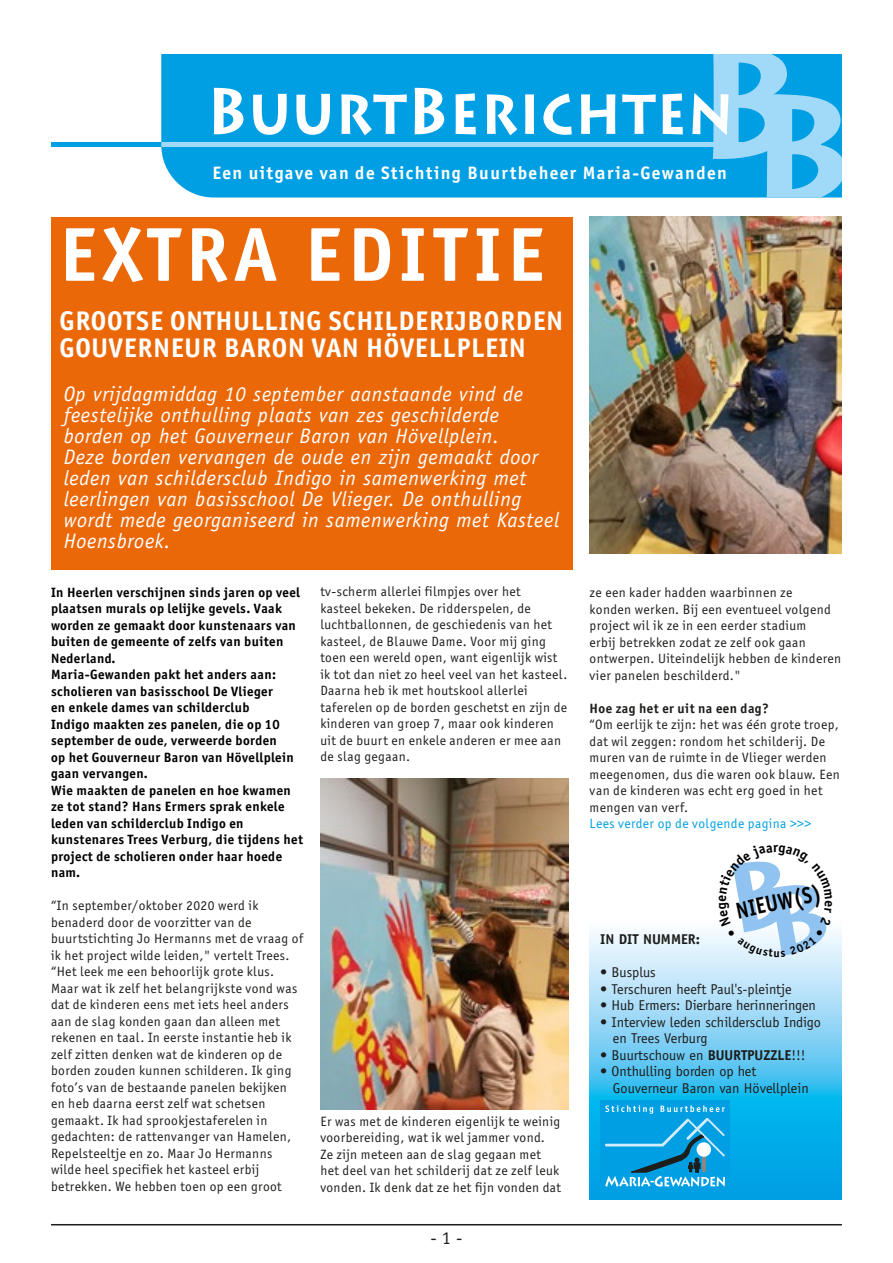
<style>
.page{position:relative;width:893px;height:1263px;background:#fff}
.page>*{position:absolute;margin:0;border:0;box-sizing:border-box;transform-origin:0 0}
.t1{font:700 76.5px "Officina Sans ITC Pro";letter-spacing:.08em;color:#fff}
.t2{font:700 27px/27px "Officina Sans ITC Pro";letter-spacing:.03em;color:#fff}
.t3{font:700 23.25px "Officina Sans ITC Pro";color:#000;scale:.84 1}
.t4{font:italic 21px/21px "Officina Sans";letter-spacing:.03em;color:#fff}
.t5{font:700 18px "Officina Sans ITC Pro";letter-spacing:.08em;color:#fff}
.t6{font:18px "Officina Sans";color:#1d1d1b}
.t7{font:14.25px/16.5px "Officina Sans";color:#1d1d1b}
.t8{font:700 14.25px "Officina Sans Std";color:#1d1d1b}
.t9{font:700 13.95px "Officina Sans Std";color:#000}
.t10{font:13.5px/16.5px "Officina Sans ITC Pro";letter-spacing:.03em;color:#1d1d1b}
.t11{font:700 13.5px/16.5px "Officina Sans ITC Pro";letter-spacing:.03em;color:#010101}
.t12{font:13.5px "Officina Sans ITC Pro";letter-spacing:.03em;color:#009fe3}
.t13{font:700 13.5px "Officina Sans ITC Pro";letter-spacing:.03em;color:#1d1d1b}
.s1{font-family:"Officina Sans ITC Pro";font-weight:700}
</style>
<div class="page">
<div style="left:51px;top:142px;width:691px;height:5px;background:#009fe3"></div>
<div style="left:161px;top:54px;width:531px;height:143px;background:#009fe3"></div>
<div style="left:161px;top:142px;width:581px;height:5px;background:#a1daf8"></div>
<svg style="left:214px;top:88px;width:29px;height:46px"></svg>
<svg style="left:253px;top:94px;width:34px;height:41px"></svg>
<svg style="left:296px;top:94px;width:34px;height:41px"></svg>
<svg style="left:341px;top:94px;width:66px;height:41px"></svg>
<svg style="left:415px;top:88px;width:29px;height:46px"></svg>
<svg style="left:456px;top:93px;width:20px;height:41px"></svg>
<svg style="left:487px;top:94px;width:30px;height:41px"></svg>
<svg style="left:525px;top:94px;width:9px;height:40px"></svg>
<svg style="left:543px;top:94px;width:29px;height:41px"></svg>
<svg style="left:581px;top:94px;width:34px;height:40px"></svg>
<svg style="left:622px;top:94px;width:34px;height:40px"></svg>
<svg style="left:663px;top:93px;width:20px;height:41px"></svg>
<svg style="left:692px;top:54px;width:150px;height:143px;background:#54beed"></svg>
<svg style="left:590px;top:930px;width:252px;height:269px;background:#6cccf3"></svg>
<div style="left:600px;top:1100px;width:130px;height:91px;background:#009fe3"></div>
<svg style="left:605px;top:1105px;width:120px;height:82px"></svg>
<div style="left:51px;top:217px;width:522px;height:353px;background:#eb6808"></div>
<img style="left:320px;top:778px;width:248px;height:331px">
<img style="left:590px;top:217px;width:252px;height:336px">
<hr style="left:51px;top:1224px;width:791px;height:1px;background:#1d1d1b">
<svg style="left:719px;top:861px;width:113px;height:96px"></svg>
<h3 class="t5" style="left:212px;top:162px;width:516px">Een uitgave van de Stichting Buurtbeheer Maria-Gewanden</h3>
<h1 class="t1" style="left:60px;top:207px;width:486px">EXTRA EDITIE</h1>
<h2 class="t2" style="left:60px;top:307px;width:505px">GROOTSE ONTHULLING SCHILDERIJBORDEN<br>GOUVERNEUR BARON VAN HÖVELLPLEIN</h2>
<p class="t4" style="left:64px;top:383px;width:497px">Op vrijdagmiddag 10 september aanstaande vind de feestelijke onthulling plaats van zes geschilderde borden op het Gouverneur Baron van Hövellplein.<br>Deze borden vervangen de oude en zijn gemaakt door leden van schildersclub Indigo in samenwerking met leerlingen van basisschool De Vlieger. De onthulling wordt mede georganiseerd in samenwerking met Kasteel Hoensbroek.</p>
<p class="t11" style="left:51px;top:584px;width:253px">In Heerlen verschijnen sinds jaren op veel plaatsen murals op lelijke gevels. Vaak worden ze gemaakt door kunstenaars van buiten de gemeente of zelfs van buiten Nederland.<br>Maria-Gewanden pakt het anders aan: scholieren van basisschool De Vlieger<br>en enkele dames van schilderclub<br>Indigo maakten zes panelen, die op 10 september de oude, verweerde borden<br>op het Gouverneur Baron van Hövellplein gaan vervangen.<br>Wie maakten de panelen en hoe kwamen ze tot stand? Hans Ermers sprak enkele leden van schilderclub Indigo en kunstenares Trees Verburg, die tijdens het project de scholieren onder haar hoede nam.</p>
<p class="t10" style="left:51px;top:897px;width:253px">“In september/oktober 2020 werd ik benaderd door de voorzitter van de buurtstichting Jo Hermanns met de vraag of ik het project wilde leiden," vertelt Trees. “Het leek me een behoorlijk grote klus.<br>Maar wat ik zelf het belangrijkste vond was dat de kinderen eens met iets heel anders aan de slag konden gaan dan alleen met rekenen en taal. In eerste instantie heb ik zelf zitten denken wat de kinderen op de borden zouden kunnen schilderen. Ik ging foto’s van de bestaande panelen bekijken en heb daarna eerst zelf wat schetsen gemaakt. Ik had sprookjestaferelen in gedachten: de rattenvanger van Hamelen, Repelsteeltje en zo. Maar Jo Hermanns wilde heel specifiek het kasteel erbij betrekken. We hebben toen op een groot</p>
<p class="t10" style="left:320px;top:583px;width:249px">tv-scherm allerlei filmpjes over het<br>kasteel bekeken. De ridderspelen, de luchtballonnen, de geschiedenis van het kasteel, de Blauwe Dame. Voor mij ging toen een wereld open, want eigenlijk wist ik tot dan niet zo heel veel van het kasteel.<br>Daarna heb ik met houtskool allerlei taferelen op de borden geschetst en zijn de kinderen van groep 7, maar ook kinderen uit de buurt en enkele anderen er mee aan de slag gegaan.</p>
<p class="t10" style="left:320px;top:1113px;width:242px">Er was met de kinderen eigenlijk te weinig voorbereiding, wat ik wel jammer vond.<br>Ze zijn meteen aan de slag gegaan met het deel van het schilderij dat ze zelf leuk vonden. Ik denk dat ze het fijn vonden dat</p>
<h3 class="t6" style="left:430px;top:1227px;width:34px">- 1 -</h3>
<p class="t10" style="left:590px;top:584px;width:253px">ze een kader hadden waarbinnen ze<br>konden werken. Bij een eventueel volgend project wil ik ze in een eerder stadium<br>erbij betrekken zodat ze zelf ook gaan ontwerpen. Uiteindelijk hebben de kinderen vier panelen beschilderd."</p>
<p class="t13" style="left:590px;top:700px;width:181px">Hoe zag het er uit na een dag?</p>
<p class="t10" style="left:590px;top:716px;width:252px">“Om eerlijk te zijn: het was één grote troep, dat wil zeggen: rondom het schilderij. De muren van de ruimte in de Vlieger werden meegenomen, dus die waren ook blauw. Een van de kinderen was echt erg goed in het mengen van verf.</p>
<p class="t12" style="left:590px;top:816px;width:223px">Lees verder op de volgende pagina &gt;&gt;&gt;</p>
<p class="t9" style="left:773px;top:838px;width:6px">r</p>
<h3 class="t3" style="left:733px;top:897px;width:104px;rotate:-12deg">NIEUW(S)</h3>
<p class="t8" style="left:600px;top:930px;width:101px">IN DIT NUMMER:</p>
<p class="t7" style="left:600px;top:964px;width:57px">• Busplus</p>
<p class="t7" style="left:600px;top:980px;width:193px">• Terschuren heeft Paul's-pleintje</p>
<p class="t7" style="left:600px;top:997px;width:217px">• Hub Ermers: Dierbare herinneringen</p>
<p class="t7" style="left:613px;top:1013px;width:210px;text-indent:-13px">• Interview leden schildersclub Indigo en Trees Verburg</p>
<p class="t7" style="left:600px;top:1046px;width:207px">• Buurtschouw en <span class="s1">BUURTPUZZLE</span>!!!</p>
<p class="t7" style="left:613px;top:1063px;width:197px;text-indent:-13px">• Onthulling borden op het<br>Gouverneur Baron van Hövellplein</p>
</div>
